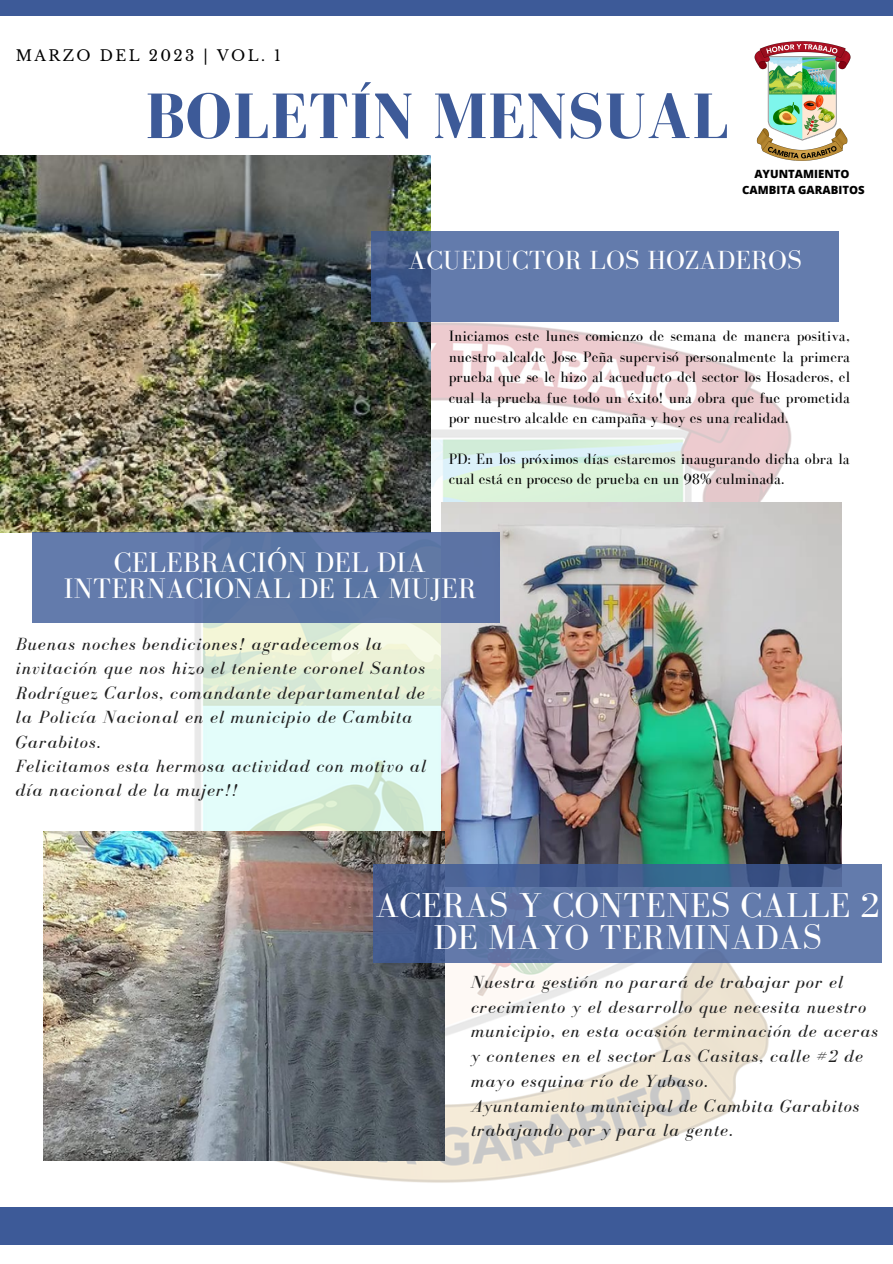
<style>
.page{position:relative;width:893px;height:1264px;background:#fff}
.page>*{position:absolute;margin:0;border:0;box-sizing:border-box;transform-origin:0 0}
.t1{font:700 65.85px "Bodoni FLF";letter-spacing:.01em;color:#3d5a98}
.t2{font:35.55px/31.5px "Bodoni FLF";letter-spacing:.01em;color:#fff;text-align:center}
.t3{font:28.95px/25.8px "Bodoni FLF";letter-spacing:.01em;color:#fff;text-align:center}
.t4{font:27px "Bodoni FLF";letter-spacing:.01em;color:#fff}
.t5{font:italic 18.15px/24.5px "Bodoni FLF";letter-spacing:.06em;color:#222}
.t6{font:italic 18px/24.8px "Bodoni FLF";letter-spacing:.06em;color:#222}
.t7{font:15.45px/20.4px "Bodoni FLF";color:#000;text-align:justify}
.t8{font:15px "Libre Baskerville";letter-spacing:.16em;color:#000}
.t9{font:800 11.4px/15.8px "Open Sans";color:#000;text-align:center}
</style>
<div class="page">
<div style="left:0;top:1207px;width:892px;height:37px;background:#3d5a98"></div>
<div style="left:0;top:0;width:892px;height:16px;background:#3d5a98"></div>
<img style="left:92px;top:321px;width:711px;height:862px">
<img style="left:0;top:155px;width:431px;height:377px">
<svg style="left:371px;top:232px;width:468px;height:89px;background:#5e76a7"></svg>
<img style="left:441px;top:502px;width:400px;height:362px">
<div style="left:32px;top:532px;width:467px;height:90px;background:#6179a5"></div>
<img style="left:44px;top:831px;width:400px;height:329px">
<svg style="left:373px;top:864px;width:508px;height:98px;background:#576fa0"></svg>
<img style="left:754px;top:41px;width:97px;height:120px">
<p class="t8" style="left:16px;top:46px;width:266px">MARZO DEL 2023 | VOL. 1</p>
<h1 class="t1" style="left:145px;top:80px;width:585px">BOLETÍN MENSUAL</h1>
<p class="t9" style="left:742px;top:166px;width:124px">AYUNTAMIENTO<br>CAMBITA GARABITOS</p>
<h3 class="t4" style="left:408px;top:245px;width:395px">ACUEDUCTOR LOS HOZADEROS</h3>
<p class="t7" style="left:448px;top:326px;width:403px">Iniciamos este lunes comienzo de semana de manera positiva, nuestro alcalde Jose Peña supervisó personalmente la primera prueba que se le hizo al acueducto del sector los Hosaderos, el cual la prueba fue todo un éxito! una obra que fue prometida por nuestro alcalde en campaña y hoy es una realidad.</p>
<p class="t7" style="left:448px;top:448px;width:402px">PD: En los próximos días estaremos inaugurando dicha obra la cual está en proceso de prueba en un 98% culminada.</p>
<h3 class="t3" style="left:63px;top:549px;width:414px">CELEBRACIÓN DEL DIA<br>INTERNACIONAL DE LA MUJER</h3>
<p class="t5" style="left:16px;top:631px;width:412px">Buenas noches bendiciones! agradecemos la invitación que nos hizo el teniente coronel Santos Rodríguez Carlos, comandante departamental de la Policía Nacional en el municipio de Cambita Garabitos.<br>Felicitamos esta hermosa actividad con motivo al día nacional de la mujer!!</p>
<h2 class="t2" style="left:375px;top:889px;width:505px">ACERAS Y CONTENES CALLE 2<br>DE MAYO TERMINADAS</h2>
<p class="t6" style="left:471px;top:969px;width:408px">Nuestra gestión no parará de trabajar por el crecimiento y el desarrollo que necesita nuestro municipio, en esta ocasión terminación de aceras y contenes en el sector Las Casitas, calle #2 de mayo esquina río de Yubaso.<br>Ayuntamiento municipal de Cambita Garabitos trabajando por y para la gente.</p>
</div>
